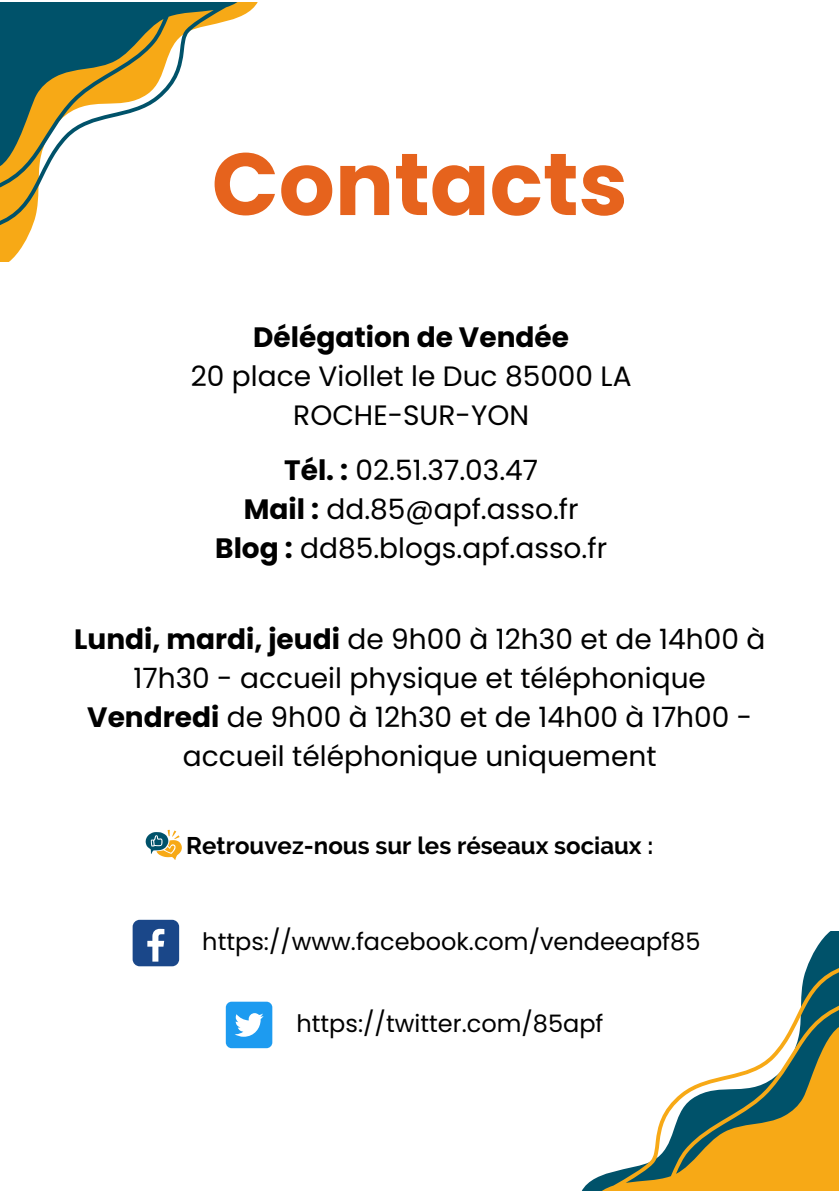
<style>
.page{position:relative;width:839px;height:1191px;background:#fff}
.page>*{position:absolute;margin:0;border:0;box-sizing:border-box;transform-origin:0 0}
.t1{font:700 88px "Poppins";color:#e6631d}
.t2{font:28px/39px "Poppins";color:#000;text-align:center}
.t3{font:24px "Poppins";color:#000}
.t4{font:700 24px "Raleway";color:#000}
.s1{font-weight:700}
</style>
<div class="page">
<svg style="left:0;top:2px;width:258px;height:260px"></svg>
<svg style="left:0;top:2px;width:245px;height:227px"></svg>
<svg style="left:581px;top:931px;width:257px;height:260px"></svg>
<svg style="left:594px;top:963px;width:244px;height:228px"></svg>
<svg style="left:146px;top:830px;width:36px;height:30px"></svg>
<div style="left:226px;top:1002px;width:46px;height:46px;background:#1d9bf0;border-radius:6px"></div>
<svg style="left:235px;top:1013px;width:28px;height:24px"></svg>
<div style="left:133px;top:920px;width:46px;height:46px;background:#1a4789;border-radius:7px"></div>
<svg style="left:147px;top:929px;width:17px;height:33px"></svg>
<h2 class="t1" style="left:212px;top:123px;width:417px">Contacts</h2>
<p class="t2" style="left:191px;top:317px;width:442px"><span class="s1">Délégation de Vendée<br></span>20 place Viollet le Duc 85000 LA<br>ROCHE-SUR-YON</p>
<h1 class="t2" style="left:215px;top:450px;width:393px"><span class="s1">Tél. :</span> 02.51.37.03.47<br><span class="s1">Mail :</span> dd.85@apf.asso.fr<br><span class="s1">Blog :</span> dd85.blogs.apf.asso.fr</h1>
<h2 class="t2" style="left:74px;top:620px;width:692px"><span class="s1">Lundi, mardi, jeudi</span> de 9h00 à 12h30 et de 14h00 à 17h30 - accueil physique et téléphonique <span class="s1">Vendredi</span> de 9h00 à 12h30 et de 14h00 à 17h00 - accueil téléphonique uniquement</h2>
<p class="t4" style="left:186px;top:831px;width:468px">Retrouvez-nous sur les réseaux sociaux :</p>
<p class="t3" style="left:202px;top:925px;width:499px">https://www.facebook.com/vendeeapf85</p>
<h3 class="t3" style="left:296px;top:1007px;width:308px">https://twitter.com/85apf</h3>
</div>
